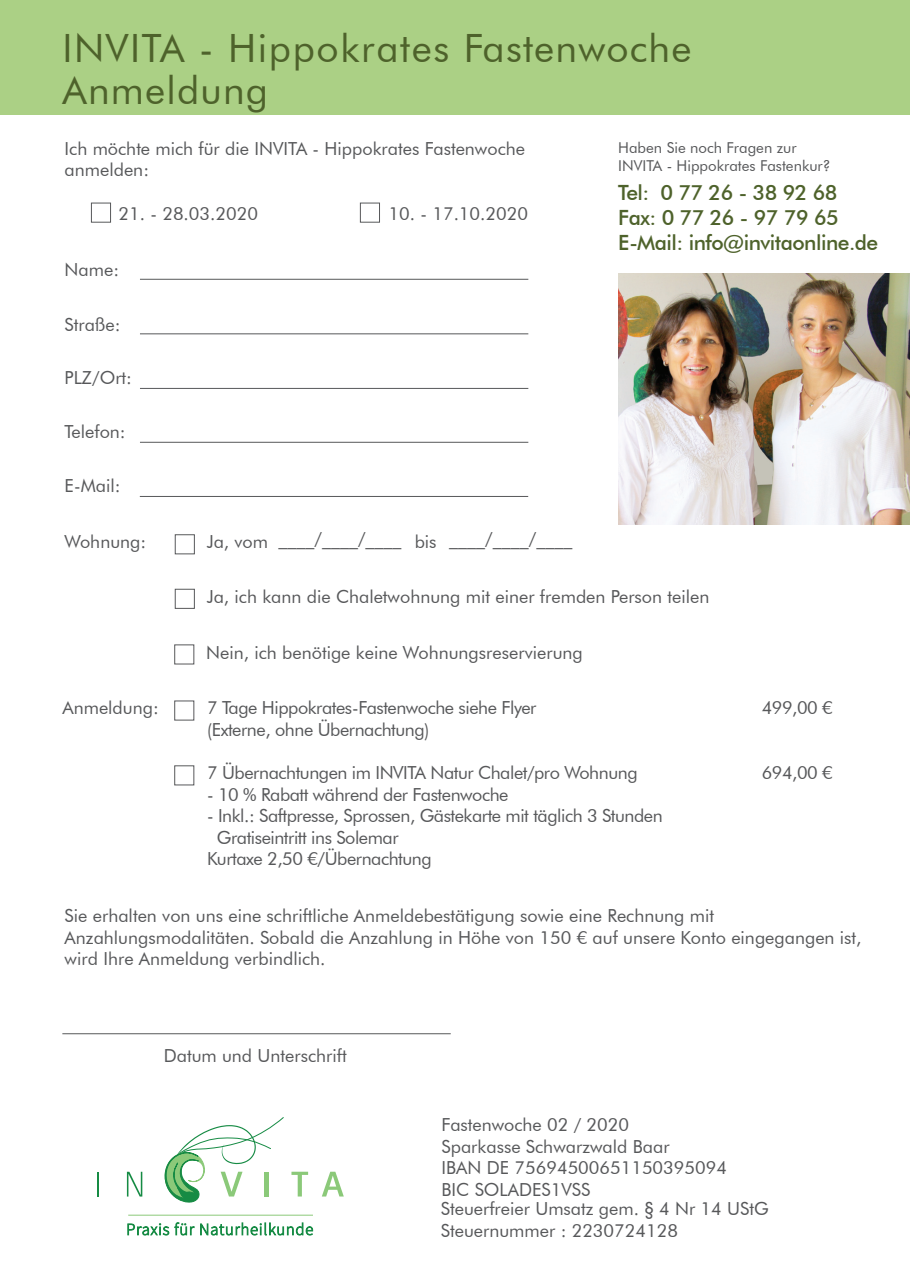
<style>
.page{position:relative;width:910px;height:1280px;background:#fff}
.page>*{position:absolute;margin:0;border:0;box-sizing:border-box;transform-origin:0 0}
.t1{font:39px/42px "Futura BT";letter-spacing:.03em;color:#4e622b}
.t2{font:500 21px/25.2px "Futura BT";letter-spacing:-.025em;color:#4e622b}
.t3{font:18px/21.6px "Futura BT";color:#57585a}
.t4{font:18px "Futura BT";letter-spacing:-.025em;color:#57585a}
.t5{font:15px/18px "Futura BT";color:#57585a}
</style>
<div class="page">
<div style="left:0;top:0;width:910px;height:115px;background:#abd085"></div>
<hr style="left:140px;top:279px;width:388px;height:1px;background:#57585a">
<hr style="left:140px;top:333px;width:388px;height:1px;background:#57585a">
<hr style="left:140px;top:388px;width:388px;height:1px;background:#57585a">
<hr style="left:140px;top:442px;width:388px;height:1px;background:#57585a">
<hr style="left:140px;top:496px;width:388px;height:1px;background:#57585a">
<div style="left:91px;top:203px;width:20px;height:20px;border:1px solid #57585a"></div>
<div style="left:175px;top:534px;width:20px;height:20px;border:1px solid #57585a"></div>
<div style="left:174px;top:701px;width:20px;height:19px;border:1px solid #57585a"></div>
<div style="left:175px;top:589px;width:20px;height:20px;border:1px solid #57585a"></div>
<div style="left:174px;top:765px;width:20px;height:20px;border:1px solid #57585a"></div>
<div style="left:174px;top:644px;width:20px;height:20px;border:1px solid #57585a"></div>
<div style="left:360px;top:203px;width:20px;height:20px;border:1px solid #57585a"></div>
<img style="left:618px;top:273px;width:292px;height:251px">
<hr style="left:62px;top:1033px;width:389px;height:1px;background:#57585a">
<hr style="left:97px;top:1172px;width:2px;height:24px;background:#168b44">
<svg style="left:127px;top:1172px;width:15px;height:24px"></svg>
<svg style="left:291px;top:1172px;width:17px;height:24px"></svg>
<svg style="left:322px;top:1172px;width:22px;height:24px"></svg>
<svg style="left:164px;top:1117px;width:120px;height:86px"></svg>
<svg style="left:128px;top:1223px;width:41px;height:12px"></svg>
<svg style="left:175px;top:1222px;width:19px;height:13px"></svg>
<svg style="left:200px;top:1223px;width:113px;height:12px"></svg>
<hr style="left:128px;top:1215px;width:185px;height:1px;background:#8bc979">
<h1 class="t1" style="left:63px;top:26px;width:631px">INVITA - Hippokrates Fastenwoche<br>Anmeldung</h1>
<p class="t3" style="left:65px;top:137px;width:462px">Ich möchte mich für die INVITA - Hippokrates Fastenwoche anmelden:</p>
<p class="t3" style="left:119px;top:202px;width:141px">21. - 28.03.2020</p>
<p class="t3" style="left:389px;top:202px;width:141px">10. - 17.10.2020</p>
<p class="t3" style="left:65px;top:259px;width:56px">Name:</p>
<p class="t3" style="left:65px;top:313px;width:57px">Straße:</p>
<p class="t3" style="left:65px;top:367px;width:69px">PLZ/Ort:</p>
<p class="t3" style="left:65px;top:421px;width:63px">Telefon:</p>
<p class="t3" style="left:64px;top:475px;width:58px">E-Mail:</p>
<p class="t5" style="left:618px;top:139px;width:214px">Haben Sie noch Fragen zur<br>INVITA - Hippokrates Fastenkur?</p>
<p class="t2" style="left:618px;top:180px;width:261px">Tel: 0 77 26 - 38 92 68<br>Fax: 0 77 26 - 97 79 65<br>E-Mail: info@invitaonline.de</p>
<p class="t3" style="left:279px;top:527px;width:125px">____/____/____</p>
<p class="t3" style="left:449px;top:527px;width:125px">____/____/____</p>
<p class="t3" style="left:65px;top:531px;width:83px">Wohnung:</p>
<p class="t3" style="left:415px;top:531px;width:23px">bis</p>
<p class="t3" style="left:207px;top:531px;width:63px">Ja, vom</p>
<p class="t3" style="left:207px;top:585px;width:504px">Ja, ich kann die Chaletwohnung mit einer fremden Person teilen</p>
<p class="t3" style="left:206px;top:641px;width:378px">Nein, ich benötige keine Wohnungsreservierung</p>
<p class="t3" style="left:63px;top:697px;width:98px">Anmeldung:</p>
<p class="t4" style="left:207px;top:697px;width:331px">7 Tage Hippokrates-Fastenwoche siehe Flyer</p>
<p class="t3" style="left:762px;top:697px;width:73px">499,00 €</p>
<p class="t4" style="left:207px;top:718px;width:224px">(Externe, ohne Übernachtung)</p>
<p class="t4" style="left:207px;top:762px;width:432px">7 Übernachtungen im INVITA Natur Chalet/pro Wohnung</p>
<p class="t3" style="left:762px;top:762px;width:73px">694,00 €</p>
<p class="t4" style="left:207px;top:783px;width:303px">- 10 % Rabatt während der Fastenwoche</p>
<p class="t4" style="left:207px;top:805px;width:457px">- Inkl.: Saftpresse, Sprossen, Gästekarte mit täglich 3 Stunden</p>
<p class="t4" style="left:217px;top:826px;width:183px">Gratiseintritt ins Solemar</p>
<p class="t4" style="left:207px;top:848px;width:226px">Kurtaxe 2,50 €/Übernachtung</p>
<p class="t3" style="left:65px;top:905px;width:798px">Sie erhalten von uns eine schriftliche Anmeldebestätigung sowie eine Rechnung mit<br>Anzahlungsmodalitäten. Sobald die Anzahlung in Höhe von 150 € auf unsere Konto eingegangen ist, wird Ihre Anmeldung verbindlich.</p>
<p class="t3" style="left:164px;top:1044px;width:185px">Datum und Unterschrift</p>
<p class="t3" style="left:441px;top:1114px;width:287px">Fastenwoche 02 / 2020<br>Sparkasse Schwarzwald Baar<br>IBAN DE 75694500651150395094<br>BIC SOLADES1VSS</p>
<p class="t3" style="left:441px;top:1198px;width:329px">Steuerfreier Umsatz gem. § 4 Nr 14 UStG<br>Steuernummer : 2230724128</p>
</div>
